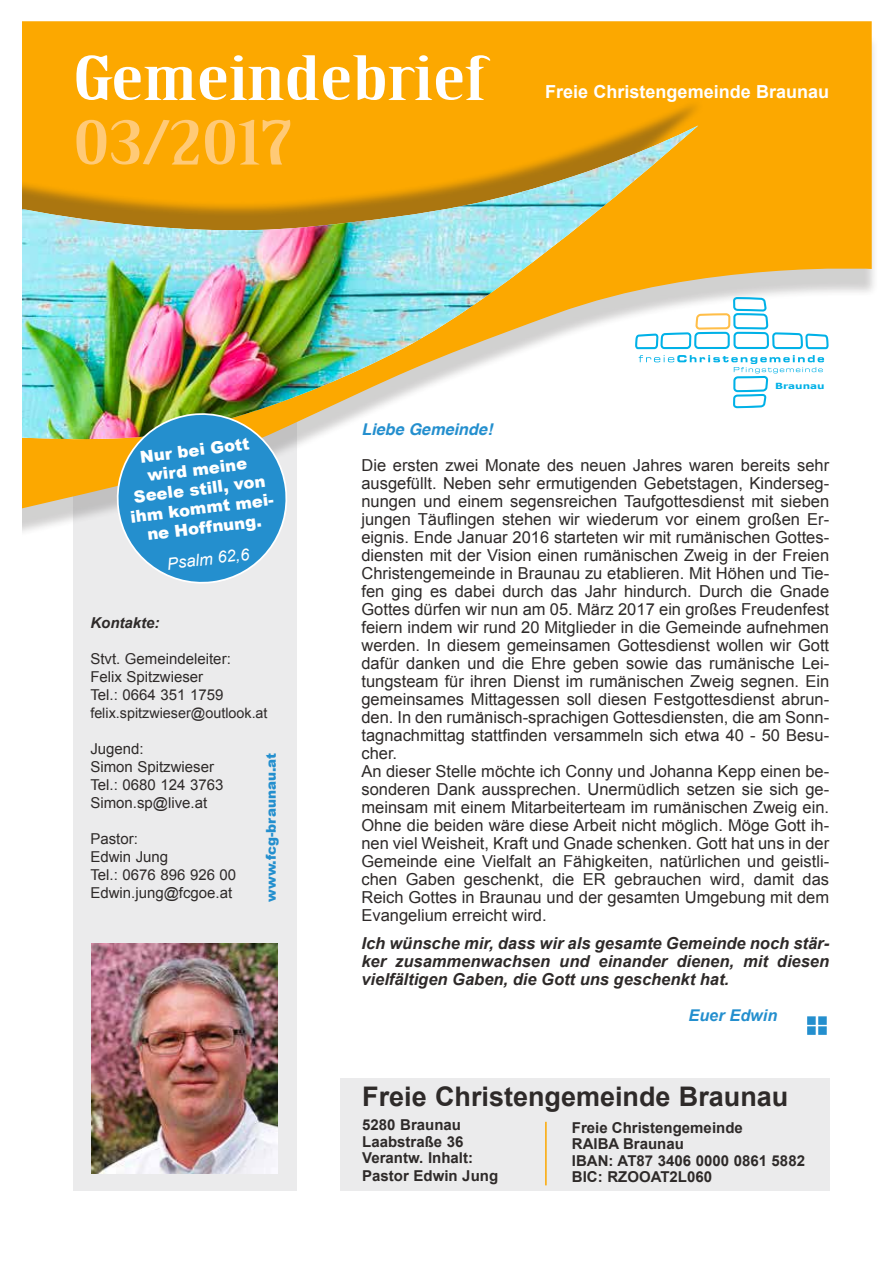
<style>
.page{position:relative;width:893px;height:1263px;background:#fff}
.page>*{position:absolute;margin:0;border:0;box-sizing:border-box;transform-origin:0 0}
.t1{font:59.7px "Birch Std";color:#fff;scale:2 1}
.t2{font:59.7px "Birch Std";color:#ffca77;scale:2 1}
.t3{font:700 27px "Arial";color:#2e2a29}
.t4{font:700 18px "Arial";color:#fff}
.t5{font:16.5px/18px "Arial";color:#2e2a29}
.t6{font:italic 700 16.5px/18px "Arial";color:#2e2a29;text-align:justify}
.t7{font:900 16.5px/19.5px "Arial";color:#fff;text-align:center}
.t8{font:italic 16.5px "Arial";color:#fff}
.t9{font:italic 700 16.2px "Helvetica";color:#248fce}
.t10{font:italic 700 16.2px "Arial";color:#248fce}
.t11{font:15px/18px "Arial";color:#2e2a29}
.t12{font:700 15px/16.5px "Arial";color:#2e2a29}
.t13{font:italic 700 15px "Arial";color:#2e2a29}
.t14{font:14.4px "Arial";color:#2e2a29}
.t15{font:900 13.5px "Arial";color:#248fce}
.t16{font:700 8.4px "Verdana";color:#00b1e7;scale:1.24 1}
</style>
<div class="page">
<div style="left:73px;top:403px;width:223px;height:788px;background:#ebebec"></div>
<div style="left:340px;top:1078px;width:489px;height:113px;background:#ebebec"></div>
<div style="left:0;top:34px;width:879px;height:510px;background:#2e2a29;opacity:.22"></div>
<svg style="left:21px;top:21px;width:851px;height:495px"></svg>
<div style="left:6px;top:97px;width:699px;height:329px;background:#fca800"></div>
<img style="left:21px;top:125px;width:677px;height:316px">
<div style="left:0;top:0;width:21px;height:570px;background:#fff"></div>
<hr style="left:545px;top:1122px;width:2px;height:63px;background:#fca800">
<img style="left:92px;top:944px;width:185px;height:229px">
<svg style="left:639px;top:355px;width:185px;height:53px"></svg>
<svg style="left:635px;top:297px;width:194px;height:52px"></svg>
<div style="left:807px;top:1016px;width:9px;height:9px;background:#248fce;border:2px solid #248fce"></div>
<div style="left:807px;top:1026px;width:9px;height:9px;background:#248fce;border:2px solid #248fce"></div>
<div style="left:818px;top:1016px;width:9px;height:9px;background:#248fce;border:2px solid #248fce"></div>
<div style="left:818px;top:1026px;width:9px;height:9px;background:#248fce;border:2px solid #248fce"></div>
<svg style="left:113px;top:409px;width:178px;height:175px"></svg>
<h1 class="t1" style="left:73px;top:45px;width:207px">Gemeindebrief</h1>
<h1 class="t2" style="left:73px;top:109px;width:111px">03/2017</h1>
<p class="t4" style="left:545px;top:80px;width:286px">Freie Christengemeinde Braunau</p>
<p class="t16" style="left:775px;top:380px;width:41px">Braunau</p>
<p class="t7" style="left:122px;top:449px;width:149px;rotate:-7deg">Nur bei Gott wird meine<br>Seele still, von ihm kommt mei&shy;ne Hoffnung.</p>
<p class="t8" style="left:166px;top:553px;width:84px;rotate:-7deg">Psalm 62,6</p>
<p class="t13" style="left:90px;top:612px;width:71px">Kontakte:</p>
<p class="t11" style="left:90px;top:649px;width:142px">Stvt. Gemeindeleiter:<br>Felix Spitzwieser<br>Tel.: 0664 351 1759</p>
<p class="t14" style="left:90px;top:703px;width:179px">felix.spitzwieser@outlook.at</p>
<p class="t11" style="left:90px;top:739px;width:135px">Jugend:<br>Simon Spitzwieser<br>Tel.: 0680 124 3763<br>Simon.sp@live.at</p>
<p class="t11" style="left:90px;top:829px;width:147px">Pastor:<br>Edwin Jung<br>Tel.: 0676 896 926 00<br>Edwin.jung@fcgoe.at</p>
<p class="t15" style="left:261px;top:902px;width:150px;rotate:-90deg">www.fcg-braunau.at</p>
<p class="t9" style="left:361px;top:416px;width:132px">Liebe Gemeinde!</p>
<p class="t5" style="left:361px;top:456px;width:469px">Die ersten zwei Monate des neuen Jahres waren bereits sehr ausgefüllt. Neben sehr ermutigenden Gebetstagen, Kinderseg&shy;nungen und einem segensreichen Taufgottesdienst mit sieben jungen Täuflingen stehen wir wiederum vor einem großen Er&shy;eignis. Ende Januar 2016 starteten wir mit rumänischen Gottes&shy;diensten mit der Vision einen rumänischen Zweig in der Freien Christengemeinde in Braunau zu etablieren. Mit Höhen und Tie&shy;fen ging es dabei durch das Jahr hindurch. Durch die Gnade Gottes dürfen wir nun am 05. März 2017 ein großes Freudenfest feiern indem wir rund 20 Mitglieder in die Gemeinde aufnehmen werden. In diesem gemeinsamen Gottesdienst wollen wir Gott dafür danken und die Ehre geben sowie das rumänische Lei&shy;tungsteam für ihren Dienst im rumänischen Zweig segnen. Ein gemeinsames Mittagessen soll diesen Festgottesdienst abrun&shy;den. In den rumänisch-sprachigen Gottesdiensten, die am Sonn&shy;tagnachmittag stattfinden versammeln sich etwa 40 - 50 Besu&shy;cher.<br>An dieser Stelle möchte ich Conny und Johanna Kepp einen be&shy;sonderen Dank aussprechen. Unermüdlich setzen sie sich ge&shy;meinsam mit einem Mitarbeiterteam im rumänischen Zweig ein.<br>Ohne die beiden wäre diese Arbeit nicht möglich. Möge Gott ih&shy;nen viel Weisheit, Kraft und Gnade schenken. Gott hat uns in der Gemeinde eine Vielfalt an Fähigkeiten, natürlichen und geistli&shy;chen Gaben geschenkt, die ER gebrauchen wird, damit das Reich Gottes in Braunau und der gesamten Umgebung mit dem Evangelium erreicht wird.</p>
<p class="t6" style="left:361px;top:935px;width:469px">Ich wünsche mir, dass wir als gesamte Gemeinde noch stär&shy;ker zusammenwachsen und einander dienen, mit diesen vielfältigen Gaben, die Gott uns geschenkt hat.</p>
<p class="t10" style="left:689px;top:1004px;width:90px">Euer Edwin</p>
<h2 class="t3" style="left:362px;top:1079px;width:428px">Freie Christengemeinde Braunau</h2>
<p class="t12" style="left:362px;top:1117px;width:112px">5280 Braunau<br>Laabstraße 36<br>Verantw. Inhalt:</p>
<p class="t12" style="left:362px;top:1168px;width:137px">Pastor Edwin Jung</p>
<p class="t12" style="left:572px;top:1120px;width:235px">Freie Christengemeinde<br>RAIBA Braunau<br>IBAN: AT87 3406 0000 0861 5882<br>BIC: RZOOAT2L060</p>
</div>
